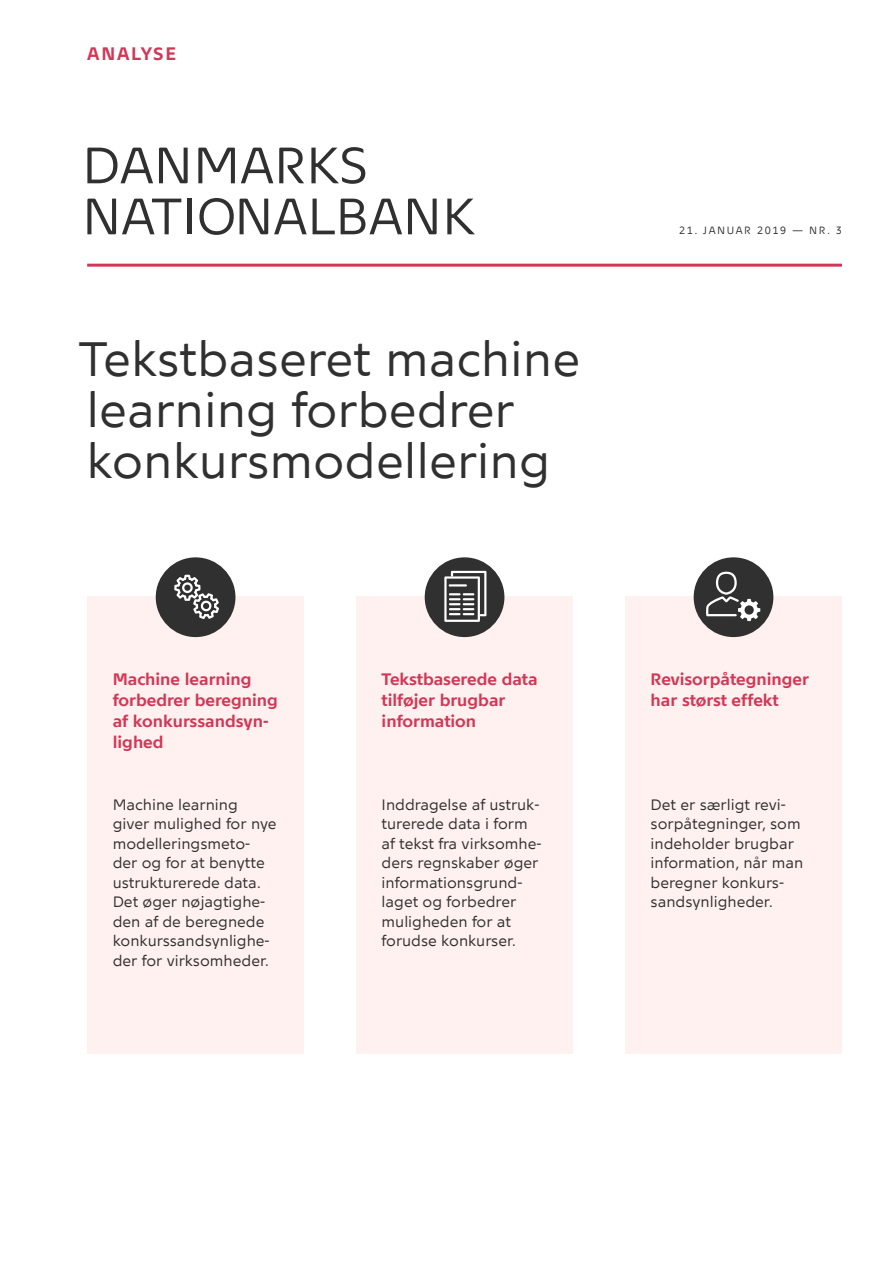
<style>
.page{position:relative;width:893px;height:1263px;background:#fff}
.page>*{position:absolute;margin:0;border:0;box-sizing:border-box;transform-origin:0 0}
.t1{font:51px/51px "Nationalbank";color:#303030}
.H1_overskrift_32_34{font:48px/51px "Nationalbank";color:#303030}
.t2{font:700 18px "Nationalbank";letter-spacing:.1em;color:#d23757}
.Boks_rød{font:700 16.5px/21px "Nationalbank";color:#d23757}
.Boks_10_13{font:15px/19.5px "Nationalbank";color:#303030}
.Date{font:10.5px "Nationalbank";letter-spacing:.15em;color:#303030}
</style>
<div class="page">
<hr style="left:87px;top:264px;width:755px;height:3px;background:#d23757">
<div style="left:87px;top:596px;width:217px;height:458px;background:#fef1ef"></div>
<div style="left:156px;top:557px;width:79px;height:80px;background:#303030;border-radius:50%"></div>
<div style="left:356px;top:596px;width:217px;height:457px;background:#fef1ef"></div>
<div style="left:425px;top:557px;width:79px;height:80px;background:#303030;border-radius:50%"></div>
<div style="left:625px;top:596px;width:217px;height:457px;background:#fef1ef"></div>
<div style="left:694px;top:557px;width:79px;height:80px;background:#303030;border-radius:50%"></div>
<svg style="left:444px;top:571px;width:42px;height:51px"></svg>
<svg style="left:706px;top:572px;width:54px;height:49px"></svg>
<svg style="left:174px;top:575px;width:45px;height:44px"></svg>
<p class="t2" style="left:87px;top:43px;width:91px">ANALYSE</p>
<h1 class="t1" style="left:82px;top:139px;width:394px">DANMARKS<br>NATIONALBANK</h1>
<p class="H1_overskrift_32_34" style="left:79px;top:333px;width:502px">Tekstbaseret machine learning forbedrer konkursmodellering</p>
<p class="Boks_rød" style="left:113px;top:669px;width:167px">Machine learning forbedrer beregning af konkurssandsyn&shy;lighed</p>
<p class="Boks_10_13" style="left:113px;top:795px;width:165px">Machine learning giver mulighed for nye modelleringsmeto&shy;der og for at benytte ustrukturerede data.<br>Det øger nøjagtighe&shy;den af de beregnede konkurssandsynlighe&shy;der for virksomheder.</p>
<p class="Boks_rød" style="left:382px;top:669px;width:157px">Tekstbaserede data tilføjer brugbar information</p>
<p class="Boks_10_13" style="left:382px;top:795px;width:161px">Inddragelse af ustruk&shy;turerede data i form af tekst fra virksomhe&shy;ders regnskaber øger informationsgrund&shy;laget og forbedrer muligheden for at forudse konkurser.</p>
<p class="Date" style="left:679px;top:224px;width:164px">21. JANUAR 2019 — NR. 3</p>
<p class="Boks_rød" style="left:651px;top:669px;width:160px">Revisorpåtegninger har størst effekt</p>
<p class="Boks_10_13" style="left:651px;top:795px;width:154px">Det er særligt revi&shy;sorpåtegninger, som indeholder brugbar information, når man beregner konkurs&shy;sandsynligheder.</p>
</div>
